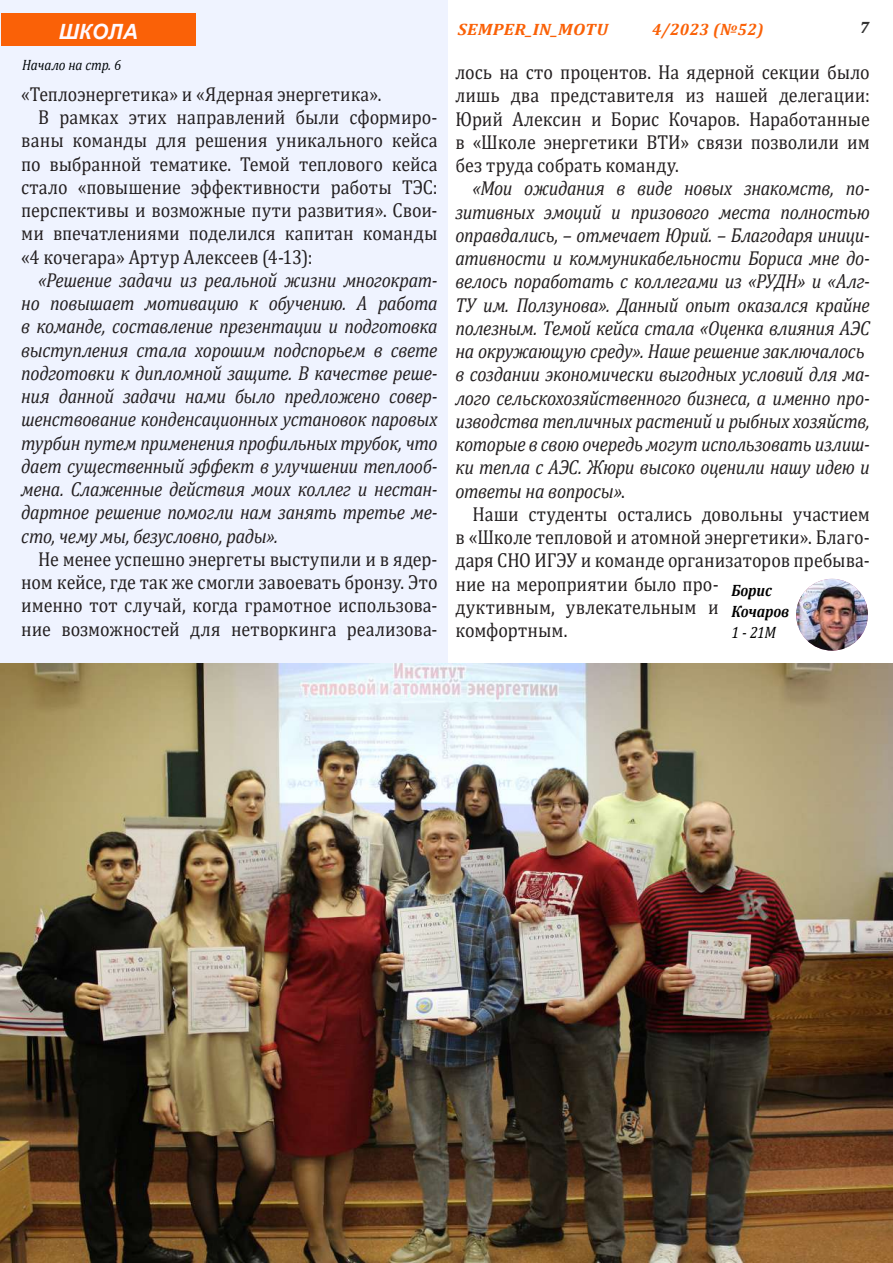
<style>
.page{position:relative;width:893px;height:1263px;background:#fff}
.page>*{position:absolute;margin:0;border:0;box-sizing:border-box;transform-origin:0 0}
.t1{font:italic 700 21px "Arial";color:#fffaff}
.t2{font:italic 20.25px/23.2px "Cambria";letter-spacing:-.02em;color:#231f20;scale:.89 1}
.t3{font:20.25px/23.2px "Cambria";color:#231f20;text-align:justify;scale:.89 1}
.t4{font:20.25px "Cambria";color:#231f20;scale:.88 1}
.t5{font:italic 700 16.5px "Cambria";letter-spacing:.02em;color:#fa6107;scale:1.09 1}
.t6{font:italic 700 16.5px/21px "Cambria";letter-spacing:-.005em;color:#000;scale:.89 1}
.t7{font:italic 700 16.5px "Cambria";letter-spacing:.02em;color:#fa6107}
.t8{font:italic 16.5px "Cambria";color:#000;scale:.89 1}
.t9{font:italic 700 16.5px "Cambria";color:#323232}
.t10{font:italic 15px "Cambria";letter-spacing:-.01em;color:#02070a;scale:.89 1}
.s1{font-style:normal}
</style>
<div class="page">
<div style="left:0;top:0;width:447px;height:664px;background:#eff3ff"></div>
<div style="left:1px;top:13px;width:195px;height:32px;background:#fa6107"></div>
<img style="left:796px;top:579px;width:72px;height:72px;border-radius:36px">
<img style="left:0;top:664px;width:893px;height:599px">
<p class="t1" style="left:58px;top:17px;width:81px">ШКОЛА</p>
<p class="t10" style="left:22px;top:54px;width:113px">Начало на стр. 6</p>
<p class="t4" style="left:21px;top:82px;width:411px">«Теплоэнергетика» и «Ядерная энергетика».</p>
<p class="t3" style="left:38px;top:105px;width:450px">В рамках этих направлений были сформиро-</p>
<p class="t3" style="left:21px;top:129px;width:469px">ваны команды для решения уникального кейса</p>
<p class="t3" style="left:21px;top:152px;width:469px">по выбранной тематике. Темой теплового кейса</p>
<p class="t3" style="left:21px;top:175px;width:469px">стало «повышение эффективности работы ТЭС:</p>
<p class="t3" style="left:21px;top:198px;width:469px">перспективы и возможные пути развития». Свои-</p>
<p class="t3" style="left:21px;top:222px;width:469px">ми впечатлениями поделился капитан команды</p>
<p class="t3" style="left:21px;top:245px;width:329px">«4 кочегара» Артур Алексеев (4-13):</p>
<p class="t2" style="left:21px;top:267px;width:469px;text-align:justify;text-indent:17px">«Решение задачи из реальной жизни многократ&shy;но повышает мотивацию к обучению. А работа в команде, составление презентации и подготовка выступления стала хорошим подспорьем в свете подготовки к дипломной защите. В качестве реше&shy;ния данной задачи нами было предложено совер&shy;шенствование конденсационных установок паровых турбин путем применения профильных трубок, что дает существенный эффект в улучшении теплооб&shy;мена. Слаженные действия моих коллег и нестан&shy;дартное решение помогли нам занять третье ме&shy;сто, чему мы, безусловно, рады».</p>
<p class="t3" style="left:21px;top:547px;width:469px;text-indent:17px">Не менее успешно энергеты выступили и в ядер&shy;ном кейсе, где так же смогли завоевать бронзу. Это именно тот случай, когда грамотное использова&shy;ние возможностей для нетворкинга реализова-</p>
<p class="t5" style="left:458px;top:18px;width:139px">SEMPER_IN_MOTU</p>
<p class="t7" style="left:652px;top:18px;width:113px">4/2023 (№52)</p>
<p class="t9" style="left:860px;top:16px;width:11px">7</p>
<p class="t3" style="left:455px;top:60px;width:467px">лось на сто процентов. На ядерной секции было лишь два представителя из нашей делегации:<br>Юрий Алексин и Борис Кочаров. Наработанные в «Школе энергетики ВТИ» связи позволили им без труда собрать команду.</p>
<p class="t2" style="left:455px;top:176px;width:467px;text-indent:17px">«Мои ожидания в виде новых знакомств, по&shy;зитивных эмоций и призового места полностью оправдались, – отмечает Юрий. – Благодаря иници&shy;ативности и коммуникабельности Бориса мне до&shy;велось поработать с коллегами из «РУДН» и «Алг-ТУ им. Ползунова». Данный опыт оказался крайне полезным. Темой кейса стала «Оценка влияния АЭС на окружающую среду». Наше решение заключалось в создании экономически выгодных условий для ма&shy;лого сельскохозяйственного бизнеса, а именно про&shy;изводства тепличных растений и рыбных хозяйств, которые в свою очередь могут использовать излиш&shy;ки тепла с АЭС. Жюри высоко оценили нашу идею и ответы на вопросы»<span class="s1">.</span></p>
<p class="t3" style="left:455px;top:502px;width:467px;text-align:left;text-indent:17px">Наши студенты остались довольны участием в «Школе тепловой и атомной энергетики». Благо&shy;даря СНО ИГЭУ и команде организаторов пребыва&shy;ние на мероприятии было про-<br>дуктивным, увлекательным и<br>комфортным.</p>
<p class="t6" style="left:731px;top:579px;width:67px">Борис<br>Кочаров</p>
<p class="t8" style="left:731px;top:620px;width:52px">1 - 21М</p>
</div>
